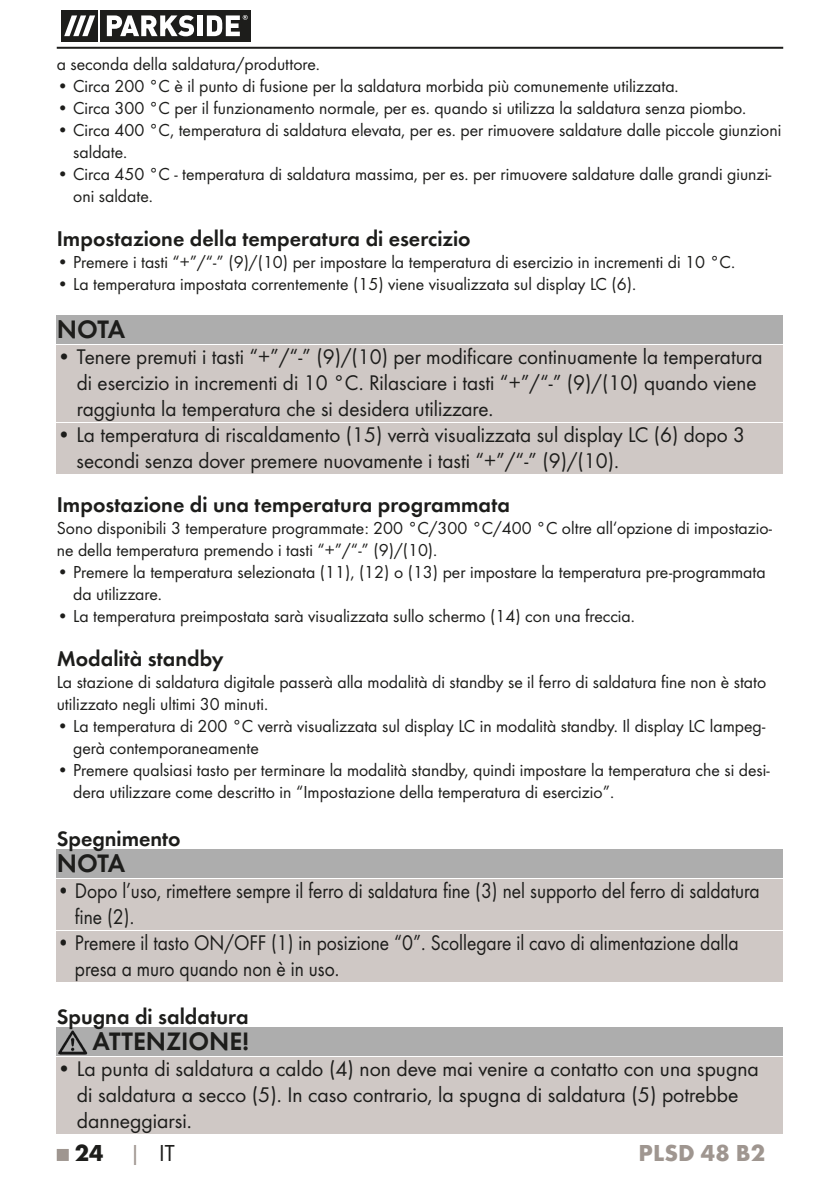
<style>
.page{position:relative;width:840px;height:1191px;background:#fff}
.page>*{position:absolute;margin:0;border:0;box-sizing:border-box;transform-origin:0 0}
.t1{font:26px "Futura Dem";color:#1d1d1b}
.t2{font:700 24px "Futura";color:#9f9690}
.t3{font:700 24px "Futura";color:#1d1d1b}
.t4{font:22px/26px "Futura Boo";color:#1d1d1b}
.t5{font:22px/26px "Futura Boo";color:#1d1d1b;scale:.9 1}
.t6{font:22px "Futura Dem";color:#1d1d1b}
.t7{font:18px/22px "Futura Boo";color:#1d1d1b}
.s1{font-family:"Futura Boo";font-weight:400;color:#9f9690}
.s2{font-family:"Futura Boo";font-weight:400}
</style>
<div class="page">
<hr style="left:57px;top:47px;width:725px;height:2px;background:#1d1d1b">
<svg style="left:61px;top:10px;width:190px;height:32px"></svg>
<div style="left:61px;top:10px;width:37px;height:31px;background:#1d1d1b"></div>
<div style="left:100px;top:10px;width:150px;height:31px;background:#1d1d1b"></div>
<svg style="left:64px;top:15px;width:31px;height:21px"></svg>
<svg style="left:107px;top:15px;width:87px;height:21px"></svg>
<div style="left:197px;top:15px;width:5px;height:21px;background:#fff"></div>
<svg style="left:207px;top:15px;width:40px;height:21px"></svg>
<div style="left:57px;top:1149px;width:12px;height:12px;background:#9f9690"></div>
<div style="left:57px;top:315px;width:725px;height:29px;background:#adadad"></div>
<div style="left:57px;top:345px;width:725px;height:77px;background:#cfc8c5"></div>
<div style="left:57px;top:423px;width:725px;height:51px;background:#cfc8c5"></div>
<div style="left:57px;top:849px;width:725px;height:29px;background:#adadad"></div>
<div style="left:57px;top:879px;width:725px;height:51px;background:#cfc8c5"></div>
<div style="left:57px;top:931px;width:725px;height:51px;background:#cfc8c5"></div>
<div style="left:57px;top:1027px;width:725px;height:29px;background:#adadad"></div>
<div style="left:57px;top:1057px;width:725px;height:77px;background:#cfc8c5"></div>
<img style="left:58px;top:1030px;width:30px;height:25px">
<p class="t7" style="left:57px;top:52px;width:264px">a seconda della saldatura/produttore.</p>
<p class="t7" style="left:57px;top:74px;width:623px">• Circa 200 °C è il punto di fusione per la saldatura morbida più comunemente utilizzata.</p>
<p class="t7" style="left:57px;top:96px;width:690px">• Circa 300 °C per il funzionamento normale, per es. quando si utilizza la saldatura senza piombo.</p>
<p class="t7" style="left:73px;top:118px;width:709px;text-indent:-17px">• Circa 400 °C, temperatura di saldatura elevata, per es. per rimuovere saldature dalle piccole giunzioni saldate.</p>
<p class="t7" style="left:73px;top:162px;width:699px;text-indent:-17px">• Circa 450 °C - temperatura di saldatura massima, per es. per rimuovere saldature dalle grandi giunzi&shy;oni saldate.</p>
<p class="t6" style="left:57px;top:222px;width:415px">Impostazione della temperatura di esercizio</p>
<p class="t7" style="left:57px;top:250px;width:679px">• Premere i tasti “+”/“-” (9)/(10) per impostare la temperatura di esercizio in incrementi di 10 °C.</p>
<p class="t7" style="left:57px;top:272px;width:580px">• La temperatura impostata correntemente (15) viene visualizzata sul display LC (6).</p>
<h1 class="t1" style="left:57px;top:310px;width:70px">NOTA</h1>
<p class="t4" style="left:77px;top:342px;width:686px;text-indent:-20px">• Tenere premuti i tasti “+”/“-” (9)/(10) per modificare continuamente la temperatura di esercizio in incrementi di 10 °C. Rilasciare i tasti “+”/“-” (9)/(10) quando viene raggiunta la temperatura che si desidera utilizzare.</p>
<p class="t4" style="left:76px;top:420px;width:669px;text-indent:-20px">• La temperatura di riscaldamento (15) verrà visualizzata sul display LC (6) dopo 3 secondi senza dover premere nuovamente i tasti “+”/“-” (9)/(10).</p>
<p class="t6" style="left:57px;top:488px;width:454px">Impostazione di una temperatura programmata</p>
<p class="t7" style="left:57px;top:516px;width:716px">Sono disponibili 3 temperature programmate: 200 °C/300 °C/400 °C oltre all‘opzione di impostazio&shy;ne della temperatura premendo i tasti “+”/“-” (9)/(10).</p>
<p class="t7" style="left:73px;top:560px;width:693px;text-indent:-17px">• Premere la temperatura selezionata (11), (12) o (13) per impostare la temperatura pre-programmata da utilizzare.</p>
<p class="t7" style="left:57px;top:604px;width:579px">• La temperatura preimpostata sarà visualizzata sullo schermo (14) con una freccia.</p>
<p class="t6" style="left:57px;top:642px;width:168px">Modalità standby</p>
<p class="t7" style="left:57px;top:670px;width:710px">La stazione di saldatura digitale passerà alla modalità di standby se il ferro di saldatura fine non è stato utilizzato negli ultimi 30 minuti.</p>
<p class="t7" style="left:73px;top:714px;width:693px;text-indent:-17px">• La temperatura di 200 °C verrà visualizzata sul display LC in modalità standby. Il display LC lampeg&shy;gerà contemporaneamente</p>
<p class="t7" style="left:73px;top:758px;width:697px;text-indent:-17px">• Premere qualsiasi tasto per terminare la modalità standby, quindi impostare la temperatura che si desi&shy;dera utilizzare come descritto in “Impostazione della temperatura di esercizio”.</p>
<p class="t6" style="left:57px;top:822px;width:125px">Spegnimento</p>
<h1 class="t1" style="left:57px;top:844px;width:70px">NOTA</h1>
<p class="t5" style="left:75px;top:876px;width:762px;text-indent:-18px">• Dopo l’uso, rimettere sempre il ferro di saldatura fine (3) nel supporto del ferro di saldatura fine (2).</p>
<p class="t5" style="left:75px;top:928px;width:738px;text-indent:-18px">• Premere il tasto ON/OFF (1) in posizione “0”. Scollegare il cavo di alimentazione dalla presa a muro quando non è in uso.</p>
<p class="t6" style="left:57px;top:1000px;width:193px">Spugna di saldatura</p>
<h1 class="t1" style="left:93px;top:1022px;width:158px">ATTENZIONE!</h1>
<p class="t4" style="left:77px;top:1054px;width:683px;text-indent:-20px">• La punta di saldatura a caldo (4) non deve mai venire a contatto con una spugna di saldatura a secco (5). In caso contrario, la spugna di saldatura (5) potrebbe danneggiarsi.</p>
<h2 class="t3" style="left:75px;top:1135px;width:101px">24 <span class="s1">|</span> <span class="s2">IT</span></h2>
<h2 class="t2" style="left:638px;top:1135px;width:128px">PLSD 48 B2</h2>
</div>
